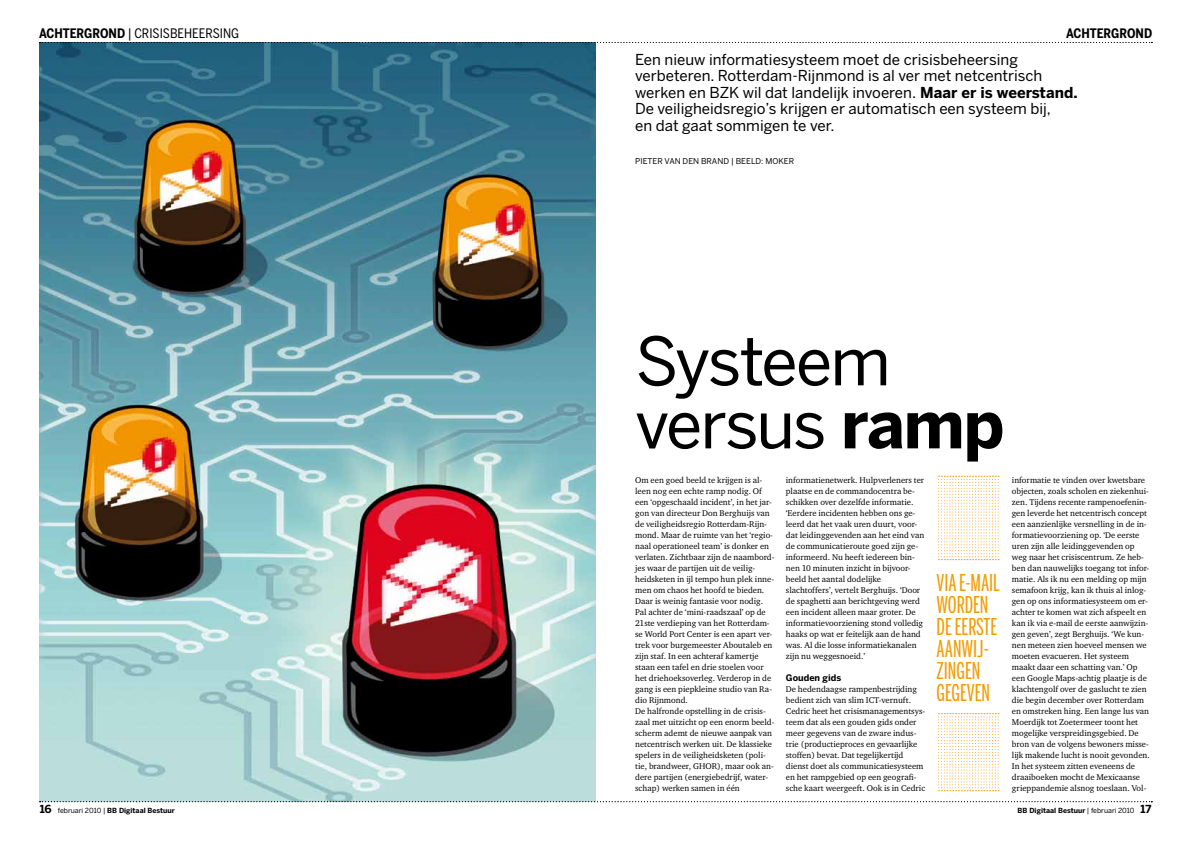
<style>
.page{position:relative;width:1191px;height:842px;background:#fff}
.page>*{position:absolute;margin:0;border:0;box-sizing:border-box;transform-origin:0 0}
.t1{font:66px/63px "Benton Sans";letter-spacing:-.03em;color:#000}
.t2{font:23px/22px "Benton Sans Extra Comp";color:#f49b00}
.t3{font:15px/16.5px "Benton Sans";color:#000}
.t4{font:13px "Benton Sans Cond";color:#000}
.t5{font:700 13px "Benton Sans Cond";color:#000}
.t6{font:700 9px "Benton Sans";color:#000}
.t7{font:8.6px/11px "Charter ITC";color:#000}
.t8{font:8px "Benton Sans";color:#000}
.t9{font:700 7px "Benton Sans";color:#000}
.s1{font-weight:700}
.s2{font-size:11px}
.s3{font-weight:400}
</style>
<div class="page">
<svg style="left:938px;top:476px;width:61px;height:84px"></svg>
<svg style="left:938px;top:713px;width:61px;height:78px"></svg>
<img style="left:40px;top:43px;width:555px;height:758px">
<svg style="left:40px;top:801px;width:1112px;height:1px"></svg>
<svg style="left:40px;top:42px;width:1112px;height:1px"></svg>
<h3 class="t4" style="left:39px;top:25px;width:202px"><span class="s1">ACHTERGROND</span> | CRISISBEHEERSING</h3>
<h3 class="t5" style="left:1066px;top:25px;width:88px">ACHTERGROND</h3>
<p class="t3" style="left:635px;top:51px;width:444px">Een nieuw informatiesysteem moet de crisisbeheersing verbeteren. Rotterdam-Rijnmond is al ver met netcentrisch werken en BZK wil dat landelijk invoeren. <span class="s1">Maar er is weerstand.<br></span>De veiligheidsregio’s krijgen er automatisch een systeem bij,<br>en dat gaat sommigen te ver.</p>
<p class="t8" style="left:635px;top:156px;width:149px">Pieter van den Brand | Beeld: Moker</p>
<h1 class="t1" style="left:635px;top:329px;width:371px">Systeem versus <span class="s1">ramp</span></h1>
<p class="t7" style="left:635px;top:474px;width:141px">Om een goed beeld te krijgen is al&shy;leen nog een echte ramp nodig. Of een ‘opgeschaald incident’, in het jar&shy;gon van directeur Don Berghuijs van de veiligheidsregio Rotterdam-Rijn&shy;mond. Maar de ruimte van het ‘regio&shy;naal operationeel team’ is donker en verlaten. Zichtbaar zijn de naambord&shy;jes waar de partijen uit de veilig&shy;heidsketen in ijl tempo hun plek inne&shy;men om chaos het hoofd te bieden.<br>Daar is weinig fantasie voor nodig.<br>Pal achter de ‘mini-raadszaal’ op de 21ste verdieping van het Rotterdam&shy;se World Port Center is een apart ver&shy;trek voor burgemeester Aboutaleb en zijn staf. In een achteraf kamertje staan een tafel en drie stoelen voor het driehoeksoverleg. Verderop in de gang is een piepkleine studio van Ra&shy;dio Rijnmond.<br>De halfronde opstelling in de crisis&shy;zaal met uitzicht op een enorm beeld&shy;scherm ademt de nieuwe aanpak van netcentrisch werken uit. De klassieke spelers in de veiligheidsketen (poli&shy;tie, brandweer, GHOR), maar ook an&shy;dere partijen (energiebedrijf, water&shy;schap) werken samen in één</p>
<p class="t7" style="left:786px;top:474px;width:140px">informatienetwerk. Hulpverleners ter plaatse en de commandocentra be&shy;schikken over dezelfde informatie. ‘Eerdere incidenten hebben ons ge&shy;leerd dat het vaak uren duurt, voor&shy;dat leidinggevenden aan het eind van de communicatieroute goed zijn ge&shy;ïnformeerd. Nu heeft iedereen bin&shy;nen 10 minuten inzicht in bijvoor&shy;beeld het aantal dodelijke slachtoffers’, vertelt Berghuijs. ‘Door de spaghetti aan berichtgeving werd een incident alleen maar groter. De informatievoorziening stond volledig haaks op wat er feitelijk aan de hand was. Al die losse informatiekanalen zijn nu weggesnoeid.’</p>
<p class="t6" style="left:786px;top:672px;width:57px">Gouden gids</p>
<p class="t7" style="left:786px;top:683px;width:141px">De hedendaagse rampenbestrijding bedient zich van slim ICT-vernuft.<br>Cedric heet het crisismanagementsys&shy;teem dat als een gouden gids onder meer gegevens van de zware indus&shy;trie (productieproces en gevaarlijke stoffen) bevat. Dat tegelijkertijd dienst doet als communicatiesysteem en het rampgebied op een geografi&shy;sche kaart weergeeft. Ook is in Cedric</p>
<h2 class="t2" style="left:936px;top:571px;width:65px">VIA E-MAIL<br>WORDEN<br>DE EERSTE<br>AANWIJ-<br>ZINGEN<br>GEGEVEN</h2>
<p class="t7" style="left:1012px;top:474px;width:139px">informatie te vinden over kwetsbare objecten, zoals scholen en ziekenhui&shy;zen. Tijdens recente rampenoefenin&shy;gen leverde het netcentrisch concept een aanzienlijke versnelling in de in&shy;formatievoorziening op. ‘De eerste uren zijn alle leidinggevenden op weg naar het crisiscentrum. Ze heb&shy;ben dan nauwelijks toegang tot infor&shy;matie. Als ik nu een melding op mijn semafoon krijg, kan ik thuis al inlog&shy;gen op ons informatiesysteem om er&shy;achter te komen wat zich afspeelt en kan ik via e-mail de eerste aanwijzin&shy;gen geven’, zegt Berghuijs. ‘We kun&shy;nen meteen zien hoeveel mensen we moeten evacueren. Het systeem maakt daar een schatting van.’ Op een Google Maps-achtig plaatje is de klachtengolf over de gaslucht te zien die begin december over Rotterdam en omstreken hing. Een lange lus van Moerdijk tot Zoetermeer toont het mogelijke verspreidingsgebied. De bron van de volgens bewoners misse&shy;lijk makende lucht is nooit gevonden.<br>In het systeem zitten eveneens de draaiboeken mocht de Mexicaanse grieppandemie alsnog toeslaan. Vol-</p>
<p class="t9" style="left:40px;top:806px;width:137px"><span class="s2">16</span> <span class="s3">februari 2010 |</span> BB Digitaal Bestuur</p>
<p class="t9" style="left:1017px;top:806px;width:135px">BB Digitaal Bestuur <span class="s3">| februari 2010</span> <span class="s2">17</span></p>
</div>
